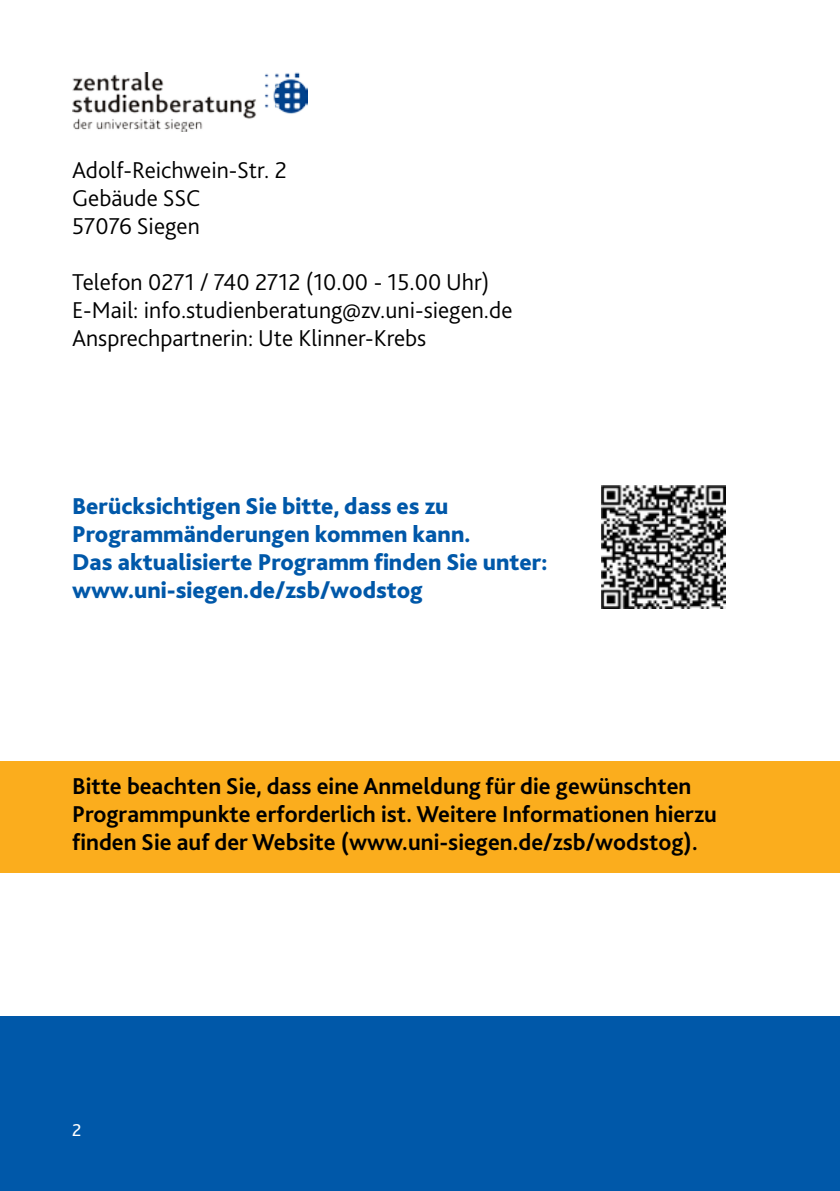
<style>
.page{position:relative;width:840px;height:1191px;background:#fff}
.page>*{position:absolute;margin:0;border:0;box-sizing:border-box;transform-origin:0 0}
.t1{font:700 24px/28px "Bliss 2";color:#000}
.t2{font:300 24px/28px "Bliss 2";color:#000}
.t3{font:800 24px/28px "Bliss 2";color:#0058a9}
.t4{font:18px "Bliss 2";color:#fff}
</style>
<div class="page">
<div style="left:0;top:1017px;width:839px;height:174px;background:#0058a9"></div>
<div style="left:0;top:761px;width:839px;height:112px;background:#fbad1d"></div>
<img style="left:72px;top:72px;width:236px;height:60px">
<img style="left:601px;top:485px;width:124px;height:124px">
<p class="t2" style="left:72px;top:155px;width:216px">Adolf-Reichwein-Str. 2<br>Gebäude SSC<br>57076 Siegen</p>
<p class="t2" style="left:72px;top:267px;width:441px">Telefon 0271 / 740 2712 (10.00 - 15.00 Uhr)<br>E-Mail: info.studienberatung@zv.uni-siegen.de<br>Ansprechpartnerin: Ute Klinner-Krebs</p>
<p class="t3" style="left:72px;top:491px;width:476px">Berücksichtigen Sie bitte, dass es zu Programmänderungen kommen kann.<br>Das aktualisierte Programm finden Sie unter: www.uni-siegen.de/zsb/wodstog</p>
<p class="t1" style="left:72px;top:771px;width:646px">Bitte beachten Sie, dass eine Anmeldung für die gewünschten<br>Programmpunkte erforderlich ist. Weitere Informationen hierzu finden Sie auf der Website (www.uni-siegen.de/zsb/wodstog).</p>
<p class="t4" style="left:72px;top:1118px;width:11px">2</p>
</div>
